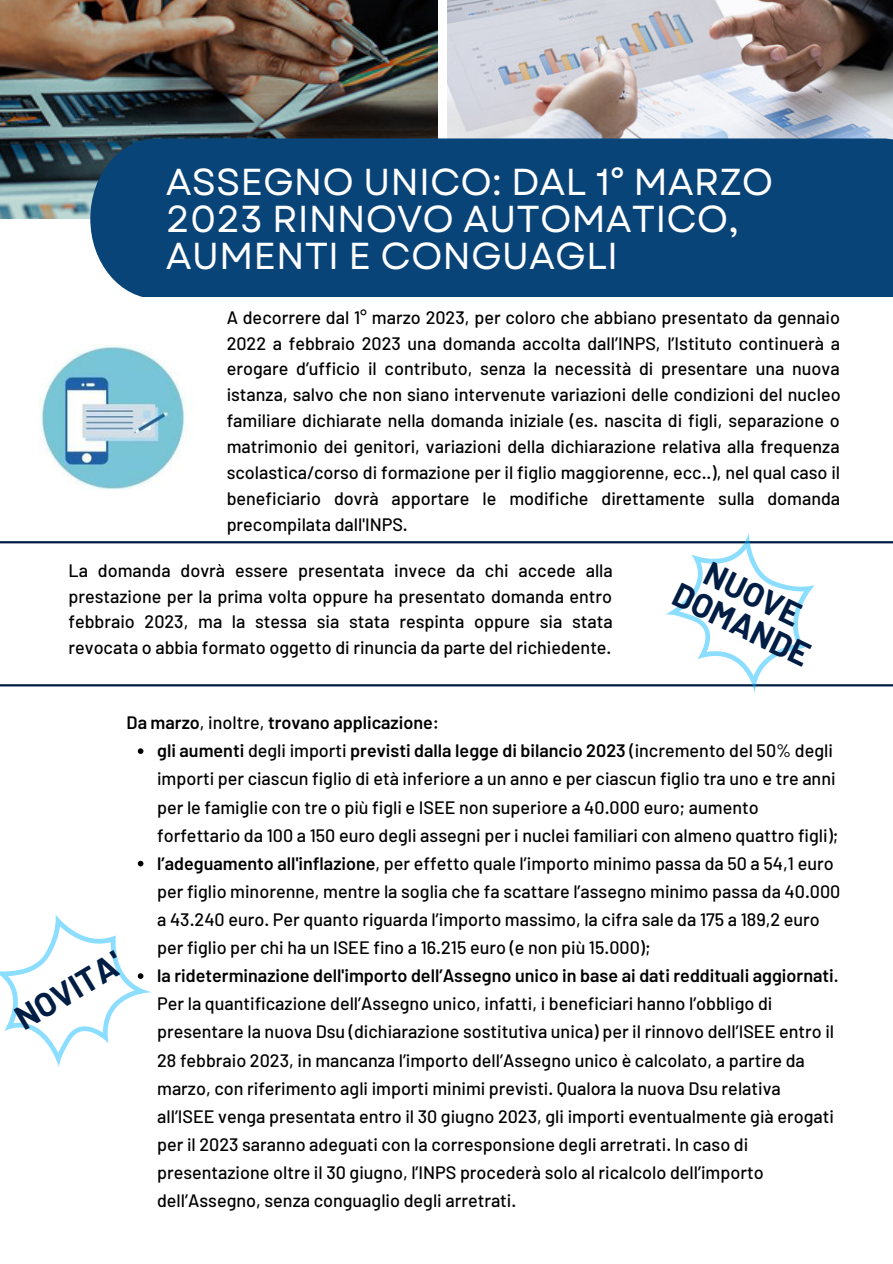
<style>
.page{position:relative;width:893px;height:1264px;background:#fff}
.page>*{position:absolute;margin:0;border:0;box-sizing:border-box;transform-origin:0 0}
.t1{font:37.5px/37px "Garet";color:#fff}
.t2{font:700 33px/32.5px "Barlow";color:#001d44;text-align:center}
.t3{font:500 18px/28px "Barlow";color:#000;text-align:justify}
.t4{font:600 18px "Barlow";color:#000}
.s1{font-weight:500}
.s2{font-weight:600}
</style>
<div class="page">
<img style="left:447px;top:0;width:445px;height:138px">
<img style="left:0;top:0;width:437px;height:219px">
<div style="left:90px;top:138px;width:802px;height:159px;background:#094478"></div>
<hr style="left:0;top:541px;width:892px;height:2px;background:#001d44">
<svg style="left:138px;top:748px;width:5px;height:6px"></svg>
<svg style="left:138px;top:860px;width:5px;height:6px"></svg>
<hr style="left:0;top:684px;width:892px;height:2px;background:#001d44">
<svg style="left:0;top:915px;width:152px;height:152px"></svg>
<svg style="left:645px;top:533px;width:195px;height:160px"></svg>
<img style="left:39px;top:344px;width:148px;height:145px">
<h1 class="t1" style="left:166px;top:163px;width:609px">ASSEGNO UNICO: DAL 1° MARZO<br>2023 RINNOVO AUTOMATICO,<br>AUMENTI E CONGUAGLI</h1>
<p class="t3" style="left:227px;top:303px;width:615px;line-height:25.8px">A decorrere dal 1° marzo 2023, per coloro che abbiano presentato da gennaio 2022 a febbraio 2023 una domanda accolta dall’INPS, l’Istituto continuerà a erogare d’ufficio il contributo, senza la necessità di presentare una nuova istanza, salvo che non siano intervenute variazioni delle condizioni del nucleo familiare dichiarate nella domanda iniziale (es. nascita di figli, separazione o matrimonio dei genitori, variazioni della dichiarazione relativa alla frequenza scolastica/corso di formazione per il figlio maggiorenne, ecc..), nel qual caso il beneficiario dovrà apportare le modifiche direttamente sulla domanda precompilata dall'INPS.</p>
<p class="t3" style="left:68px;top:556px;width:546px;line-height:25.8px">La domanda dovrà essere presentata invece da chi accede alla prestazione per la prima volta oppure ha presentato domanda entro febbraio 2023, ma la stessa sia stata respinta oppure sia stata revocata o abbia formato oggetto di rinuncia da parte del richiedente.</p>
<p class="t4" style="left:126px;top:711px;width:314px">Da marzo<span class="s1">, inoltre,</span> trovano applicazione<span class="s1">:</span></p>
<h2 class="t2" style="left:697px;top:547px;width:149px;rotate:26deg">NUOVE<br>DOMANDE</h2>
<h2 class="t2" style="left:9px;top:1006px;width:120px;rotate:-31deg">NOVITA'</h2>
<p class="t3" style="left:157px;top:736px;width:684px;text-align:left"><span class="s2">gli aumenti</span> degli importi <span class="s2">previsti dalla legge di bilancio 2023</span> (incremento del 50% degli importi per ciascun figlio di età inferiore a un anno e per ciascun figlio tra uno e tre anni per le famiglie con tre o più figli e ISEE non superiore a 40.000 euro; aumento forfettario da 100 a 150 euro degli assegni per i nuclei familiari con almeno quattro figli); <span class="s2">l’adeguamento all'inflazione</span>, per effetto quale l’importo minimo passa da 50 a 54,1 euro per figlio minorenne, mentre la soglia che fa scattare l’assegno minimo passa da 40.000 a 43.240 euro. Per quanto riguarda l’importo massimo, la cifra sale da 175 a 189,2 euro per figlio per chi ha un ISEE fino a 16.215 euro (e non più 15.000);<br><span class="s2">la rideterminazione dell'importo dell’Assegno unico in base ai dati reddituali aggiornati</span>.<br>Per la quantificazione dell’Assegno unico, infatti, i beneficiari hanno l’obbligo di presentare la nuova Dsu (dichiarazione sostitutiva unica) per il rinnovo dell’ISEE entro il 28 febbraio 2023, in mancanza l’importo dell’Assegno unico è calcolato, a partire da marzo, con riferimento agli importi minimi previsti. Qualora la nuova Dsu relativa all’ISEE venga presentata entro il 30 giugno 2023, gli importi eventualmente già erogati per il 2023 saranno adeguati con la corresponsione degli arretrati. In caso di presentazione oltre il 30 giugno, l’INPS procederà solo al ricalcolo dell’importo dell’Assegno, senza conguaglio degli arretrati.</p>
</div>
